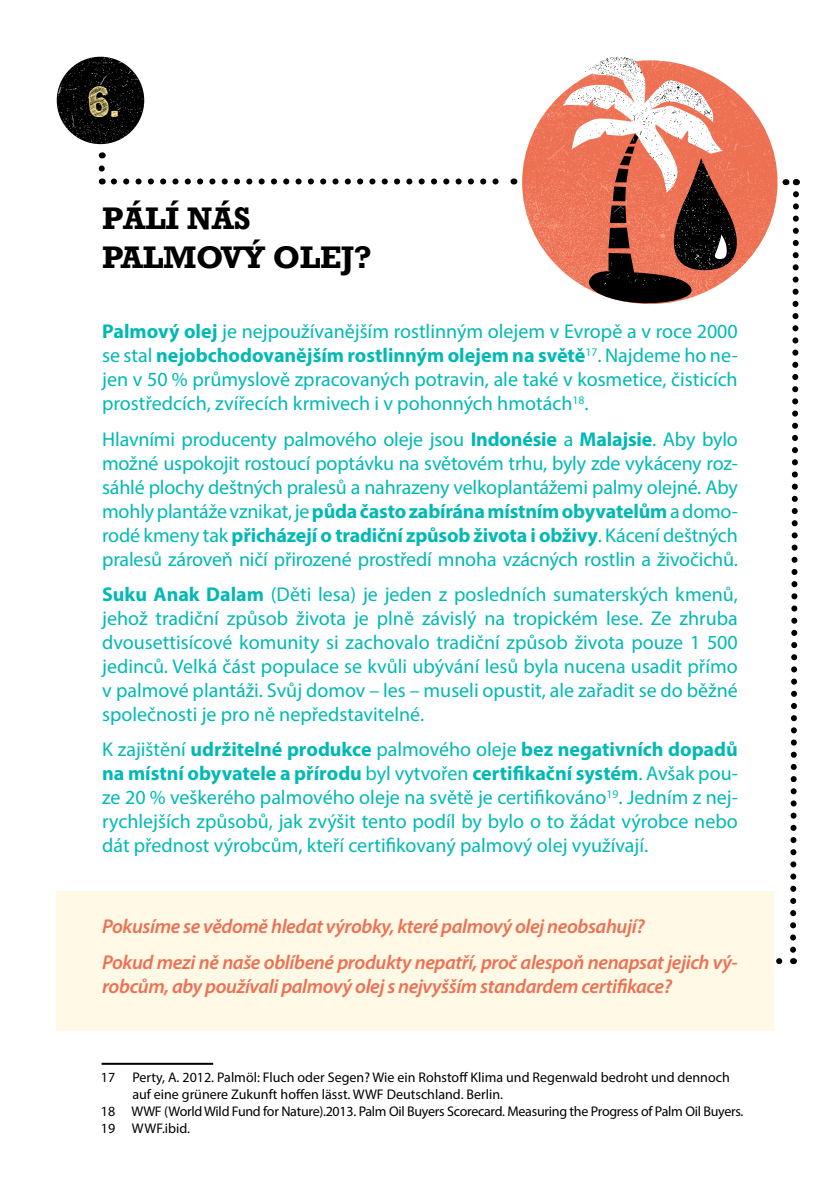
<style>
.page{position:relative;width:840px;height:1191px;background:#fff}
.page>*{position:absolute;margin:0;border:0;box-sizing:border-box;transform-origin:0 0}
.t1{font:44px "Sketch Rockwell";color:#ffe895}
.t2{font:700 32px/38.4px "Rockwell WGL";letter-spacing:-.01em;color:#000}
.t3{font:20px/24px "Myriad Pro";color:#00b9b5;text-align:justify}
.t4{font:italic 600 20px/35.4px "Myriad Pro";letter-spacing:-.02em;color:#ee7053}
.t5{font:14px "Myriad Pro";color:#000}
.t6{font:14px "Myriad Pro";letter-spacing:-.02em;color:#000}
.s1{font-weight:700}
</style>
<div class="page">
<svg style="left:773px;top:958px;width:5px;height:6px"></svg>
<svg style="left:785px;top:179px;width:15px;height:785px"></svg>
<div style="left:57px;top:891px;width:716px;height:139px;background:#fff9e6"></div>
<img style="left:57px;top:57px;width:87px;height:87px;border-radius:44px">
<svg style="left:114px;top:178px;width:385px;height:6px"></svg>
<svg style="left:99px;top:168px;width:6px;height:16px"></svg>
<img style="left:525px;top:95px;width:252px;height:175px">
<svg style="left:561px;top:56px;width:185px;height:248px"></svg>
<hr style="left:101px;top:1062px;width:112px;height:2px;background:#000">
<h1 class="t1" style="left:87px;top:78px;width:33px">6.</h1>
<h2 class="t2" style="left:102px;top:197px;width:271px">PÁLÍ NÁS<br>PALMOVÝ OLEJ?</h2>
<p class="t3" style="left:102px;top:319px;width:636px"><span class="s1">Palmový olej</span> je nejpoužívanějším rostlinným olejem v Evropě a v roce 2000 se stal <span class="s1">nejobchodovanějším rostlinným olejem na světě</span><sup>17</sup>. Najdeme ho ne&shy;jen v 50 % průmyslově zpracovaných potravin, ale také v kosmetice, čisticích prostředcích, zvířecích krmivech i v pohonných hmotách<sup>18</sup>.</p>
<p class="t3" style="left:102px;top:426px;width:637px">Hlavními producenty palmového oleje jsou <span class="s1">Indonésie</span> a <span class="s1">Malajsie</span>. Aby bylo možné uspokojit rostoucí poptávku na světovém trhu, byly zde vykáceny roz&shy;sáhlé plochy deštných pralesů a nahrazeny velkoplantážemi palmy olejné. Aby mohly plantáže vznikat, je <span class="s1">půda často zabírána místním obyvatelům</span> a domo&shy;rodé kmeny tak <span class="s1">přicházejí o tradiční způsob života i obživy</span>. Kácení deštných pralesů zároveň ničí přirozené prostředí mnoha vzácných rostlin a živočichů.</p>
<p class="t3" style="left:102px;top:582px;width:637px"><span class="s1">Suku Anak Dalam</span> (Děti lesa) je jeden z posledních sumaterských kmenů, jehož tradiční způsob života je plně závislý na tropickém lese. Ze zhruba dvousettisícové komunity si zachovalo tradiční způsob života pouze 1 500 jedinců. Velká část populace se kvůli ubývání lesů byla nucena usadit přímo v palmové plantáži. Svůj domov – les – museli opustit, ale zařadit se do běžné společnosti je pro ně nepředstavitelné.</p>
<p class="t3" style="left:102px;top:737px;width:637px">K zajištění <span class="s1">udržitelné produkce</span> palmového oleje <span class="s1">bez negativních dopadů na místní obyvatele a přírodu</span> byl vytvořen <span class="s1">certifikační systém</span>. Avšak pou&shy;ze 20 % veškerého palmového oleje na světě je certifikováno<sup>19</sup>. Jedním z nej&shy;rychlejších způsobů, jak zvýšit tento podíl by bylo o to žádat výrobce nebo dát přednost výrobcům, kteří certifikovaný palmový olej využívají.</p>
<p class="t4" style="left:102px;top:908px;width:636px">Pokusíme se vědomě hledat výrobky, které palmový olej neobsahují?<br>Pokud mezi ně naše oblíbené produkty nepatří, proč alespoň nenapsat jejich vý-</p>
<p class="t4" style="left:102px;top:967px;width:571px">robcům, aby používali palmový olej s nejvyšším standardem certifikace?</p>
<p class="t5" style="left:101px;top:1069px;width:630px">17 Perty, A. 2012. Palmöl: Fluch oder Segen? Wie ein Rohstoff Klima und Regenwald bedroht und dennoch</p>
<p class="t5" style="left:132px;top:1085px;width:372px">auf eine grünere Zukunft hoffen lässt. WWF Deutschland. Berlin.</p>
<p class="t6" style="left:101px;top:1102px;width:643px">18 WWF (World Wild Fund for Nature).2013. Palm Oil Buyers Scorecard. Measuring the Progress of Palm Oil Buyers.</p>
<p class="t5" style="left:101px;top:1119px;width:43px">19 wwf</p>
<p class="t5" style="left:162px;top:1119px;width:30px">.ibid.</p>
</div>
